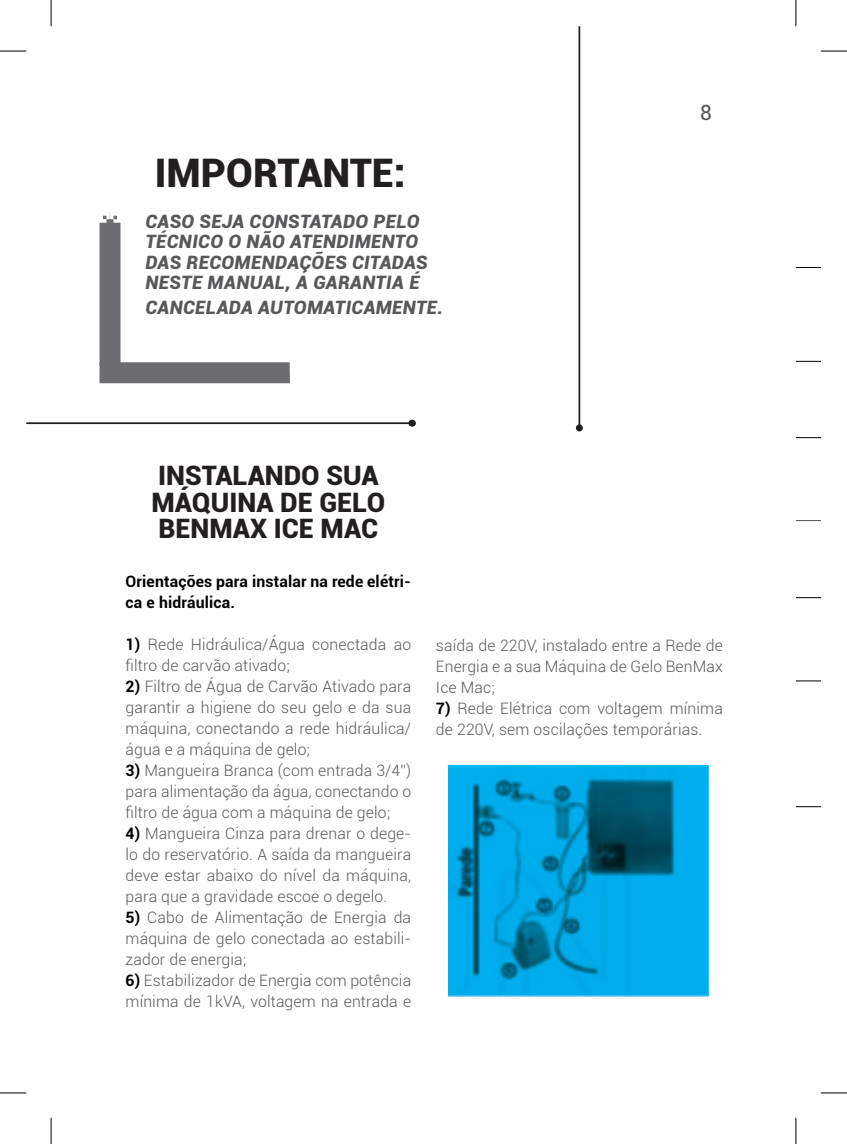
<style>
.page{position:relative;width:847px;height:1144px;background:#fff}
.page>*{position:absolute;margin:0;border:0;box-sizing:border-box;transform-origin:0 0}
.t1{font:900 39.38px "Roboto";color:#231f20}
.t2{font:900 26.78px/26.2px "Roboto";color:#231f20}
.t3{font:21px "Roboto";color:#4f5252}
.t4{font:italic 900 18.38px/20.5px "Roboto";letter-spacing:.02em;color:#57585a}
.t5{font:300 15.75px/21px "Roboto";letter-spacing:.01em;color:#57585a;text-align:justify}
.t6{font:700 15.75px/21px "Roboto";letter-spacing:.01em;color:#000}
.s1{font-weight:700;color:#000}
</style>
<div class="page">
<svg style="left:99px;top:212px;width:21px;height:150px;background:#77787b"></svg>
<div style="left:99px;top:362px;width:191px;height:21px;background:#6c6d70"></div>
<hr style="left:26px;top:422px;width:386px;height:2px;background:#231f20">
<div style="left:408px;top:420px;width:8px;height:7px;background:#231f20;border-radius:50%"></div>
<img style="left:448px;top:765px;width:260px;height:231px">
<hr style="left:578px;top:26px;width:2px;height:402px;background:#231f20">
<svg style="left:575px;top:424px;width:7px;height:7px"></svg>
<svg style="left:795px;top:361px;width:25px;height:1px"></svg>
<svg style="left:795px;top:267px;width:25px;height:1px"></svg>
<svg style="left:795px;top:437px;width:25px;height:1px"></svg>
<svg style="left:795px;top:597px;width:25px;height:1px"></svg>
<svg style="left:795px;top:681px;width:25px;height:1px"></svg>
<svg style="left:795px;top:806px;width:25px;height:1px"></svg>
<svg style="left:795px;top:520px;width:25px;height:1px"></svg>
<svg style="left:0;top:50px;width:26px;height:1px"></svg>
<svg style="left:820px;top:50px;width:26px;height:1px"></svg>
<svg style="left:0;top:1093px;width:26px;height:1px"></svg>
<svg style="left:820px;top:1093px;width:26px;height:1px"></svg>
<svg style="left:50px;top:0;width:1px;height:26px"></svg>
<svg style="left:50px;top:1118px;width:1px;height:26px"></svg>
<svg style="left:796px;top:0;width:1px;height:26px"></svg>
<svg style="left:796px;top:1118px;width:1px;height:26px"></svg>
<svg style="left:0;top:51px;width:26px;height:1px"></svg>
<svg style="left:820px;top:51px;width:26px;height:1px"></svg>
<svg style="left:0;top:1092px;width:26px;height:1px"></svg>
<svg style="left:820px;top:1092px;width:26px;height:1px"></svg>
<svg style="left:51px;top:0;width:1px;height:26px"></svg>
<svg style="left:51px;top:1118px;width:1px;height:26px"></svg>
<svg style="left:795px;top:0;width:1px;height:26px"></svg>
<svg style="left:795px;top:1118px;width:1px;height:26px"></svg>
<p class="t1" style="left:155px;top:145px;width:252px">IMPORTANTE:</p>
<p class="t4" style="left:145px;top:210px;width:283px">CASO SEJA CONSTATADO PELO<br>TÉCNICO O NÃO ATENDIMENTO<br>DAS RECOMENDAÇÕES CITADAS<br>NESTE MANUAL, A GARANTIA É</p>
<p class="t4" style="left:145px;top:297px;width:299px">CANCELADA AUTOMATICAMENTE.</p>
<p class="t2" style="left:151px;top:462px;width:235px">INSTALANDO SUA<br>MÁQUINA DE GELO<br>BENMAX ICE MAC</p>
<h3 class="t3" style="left:700px;top:98px;width:13px">8</h3>
<p class="t6" style="left:125px;top:570px;width:287px">Orientações para instalar na rede elétri&shy;ca e hidráulica.</p>
<p class="t5" style="left:125px;top:633px;width:287px"><span class="s1">1)</span> Rede Hidráulica/Água conectada ao filtro de carvão ativado;</p>
<p class="t5" style="left:125px;top:675px;width:287px"><span class="s1">2)</span> Filtro de Água de Carvão Ativado para garantir a higiene do seu gelo e da sua máquina, conectando a rede hidráulica/ água e a máquina de gelo;</p>
<p class="t5" style="left:125px;top:759px;width:287px"><span class="s1">3)</span> Mangueira Branca (com entrada 3/4”) para alimentação da água, conectando o filtro de água com a máquina de gelo;</p>
<p class="t5" style="left:125px;top:822px;width:287px"><span class="s1">4)</span> Mangueira Cinza para drenar o dege&shy;lo do reservatório. A saída da mangueira deve estar abaixo do nível da máquina, para que a gravidade escoe o degelo.</p>
<p class="t5" style="left:125px;top:906px;width:287px"><span class="s1">5)</span> Cabo de Alimentação de Energia da máquina de gelo conectada ao estabili&shy;zador de energia;</p>
<p class="t5" style="left:125px;top:969px;width:287px"><span class="s1">6)</span> Estabilizador de Energia com potência mínima de 1kVA, voltagem na entrada e</p>
<p class="t5" style="left:436px;top:634px;width:288px">saída de 220V, instalado entre a Rede de Energia e a sua Máquina de Gelo BenMax Ice Mac;</p>
<p class="t5" style="left:436px;top:697px;width:288px"><span class="s1">7)</span> Rede Elétrica com voltagem mínima de 220V, sem oscilações temporárias.</p>
</div>
